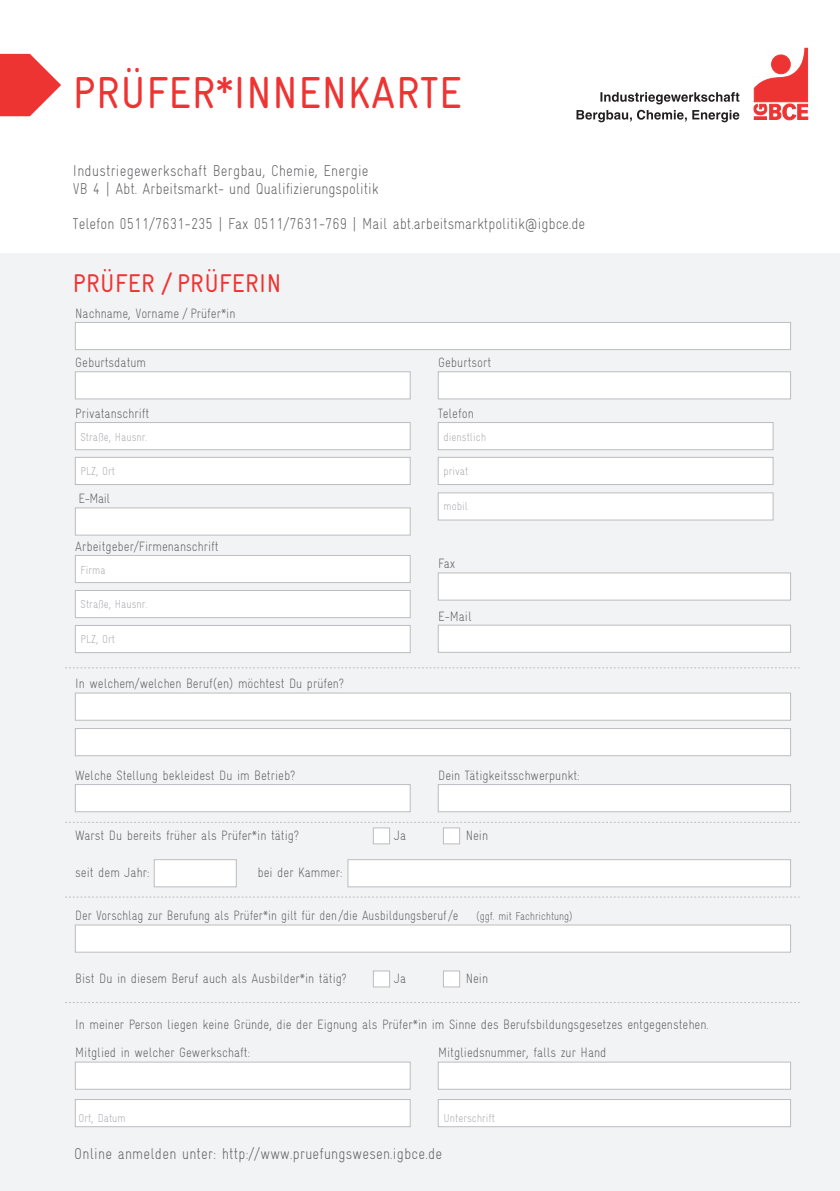
<style>
.page{position:relative;width:840px;height:1191px;background:#fff}
.page>*{position:absolute;margin:0;border:0;box-sizing:border-box;transform-origin:0 0}
.t1{font:condensed 44.8px "Gravur";letter-spacing:.015em;color:#ee3432}
.t2{font:condensed 25.8px "Gravur";letter-spacing:.015em;color:#ee3432}
.t3{font:300 condensed 15.8px/17.4px "Gravur";color:#5f5f62;scale:.92 1}
.t4{font:300 condensed 13.6px "Gravur";color:#5f5f62;scale:.93 1}
.t5{font:300 condensed 13.6px "Gravur";color:#5f5f62;scale:.89 1}
.t6{font:300 condensed 11.6px "Gravur";color:#a8a9ad;scale:.93 1}
.t7{font:300 condensed 11.6px "Gravur";color:#5f5f62;scale:.89 1}
</style>
<div class="page">
<svg style="left:0;top:54px;width:61px;height:62px"></svg>
<svg style="left:753px;top:48px;width:54px;height:72px"></svg>
<div style="left:771px;top:55px;width:18px;height:19px;background:#ee3432;border-radius:50%"></div>
<div style="left:771px;top:55px;width:18px;height:19px;border:1px solid #ee3432;border-radius:50%"></div>
<svg style="left:600px;top:92px;width:139px;height:12px"></svg>
<svg style="left:576px;top:110px;width:163px;height:12px"></svg>
<div style="left:0;top:253px;width:838px;height:938px;background:#f2f3f4"></div>
<div style="left:75px;top:322px;width:715px;height:28px;background:#fff;border:1px solid #bcbdc0"></div>
<div style="left:75px;top:371px;width:335px;height:28px;background:#fff;border:1px solid #bcbdc0"></div>
<div style="left:75px;top:422px;width:335px;height:28px;background:#fff;border:1px solid #bcbdc0"></div>
<div style="left:75px;top:457px;width:335px;height:28px;background:#fff;border:1px solid #bcbdc0"></div>
<div style="left:437px;top:422px;width:335px;height:28px;background:#fff;border:1px solid #bcbdc0"></div>
<div style="left:437px;top:457px;width:335px;height:28px;background:#fff;border:1px solid #bcbdc0"></div>
<div style="left:437px;top:492px;width:335px;height:28px;background:#fff;border:1px solid #bcbdc0"></div>
<div style="left:75px;top:555px;width:335px;height:28px;background:#fff;border:1px solid #bcbdc0"></div>
<div style="left:75px;top:590px;width:335px;height:28px;background:#fff;border:1px solid #bcbdc0"></div>
<div style="left:75px;top:625px;width:335px;height:28px;background:#fff;border:1px solid #bcbdc0"></div>
<div style="left:75px;top:693px;width:715px;height:27px;background:#fff;border:1px solid #bcbdc0"></div>
<div style="left:75px;top:728px;width:715px;height:28px;background:#fff;border:1px solid #bcbdc0"></div>
<div style="left:75px;top:784px;width:335px;height:28px;background:#fff;border:1px solid #bcbdc0"></div>
<div style="left:75px;top:924px;width:715px;height:28px;background:#fff;border:1px solid #bcbdc0"></div>
<div style="left:373px;top:827px;width:16px;height:17px;background:#fff;border:1px solid #bcbdc0"></div>
<div style="left:443px;top:827px;width:16px;height:17px;background:#fff;border:1px solid #bcbdc0"></div>
<div style="left:373px;top:970px;width:16px;height:17px;background:#fff;border:1px solid #bcbdc0"></div>
<div style="left:443px;top:970px;width:16px;height:17px;background:#fff;border:1px solid #bcbdc0"></div>
<div style="left:154px;top:859px;width:82px;height:28px;background:#fff;border:1px solid #bcbdc0"></div>
<div style="left:347px;top:859px;width:443px;height:28px;background:#fff;border:1px solid #bcbdc0"></div>
<div style="left:438px;top:784px;width:352px;height:28px;background:#fff;border:1px solid #bcbdc0"></div>
<div style="left:438px;top:371px;width:352px;height:28px;background:#fff;border:1px solid #bcbdc0"></div>
<div style="left:75px;top:1062px;width:335px;height:27px;background:#fff;border:1px solid #bcbdc0"></div>
<div style="left:438px;top:1062px;width:352px;height:27px;background:#fff;border:1px solid #bcbdc0"></div>
<div style="left:75px;top:1099px;width:335px;height:28px;background:#fff;border:1px solid #bcbdc0"></div>
<div style="left:438px;top:1099px;width:352px;height:28px;background:#fff;border:1px solid #bcbdc0"></div>
<div style="left:75px;top:508px;width:335px;height:27px;background:#fff;border:1px solid #bcbdc0"></div>
<div style="left:438px;top:625px;width:352px;height:27px;background:#fff;border:1px solid #bcbdc0"></div>
<div style="left:438px;top:573px;width:352px;height:27px;background:#fff;border:1px solid #bcbdc0"></div>
<svg style="left:65px;top:667px;width:734px;height:1px"></svg>
<svg style="left:65px;top:822px;width:734px;height:1px"></svg>
<svg style="left:65px;top:896px;width:734px;height:1px"></svg>
<svg style="left:65px;top:1002px;width:734px;height:1px"></svg>
<h1 class="t1" style="left:73px;top:68px;width:390px">PRÜFER*INNENKARTE</h1>
<p class="t3" style="left:73px;top:162px;width:333px">Industriegewerkschaft Bergbau, Chemie, Energie<br>VB 4 | Abt. Arbeitsmarkt- und Qualifizierungspolitik</p>
<p class="t3" style="left:73px;top:214px;width:558px">Telefon 0511/7631-235 | Fax 0511/7631-769 | Mail abt.arbeitsmarktpolitik@igbce.de</p>
<h2 class="t2" style="left:73px;top:269px;width:209px">PRÜFER / PRÜFERIN</h2>
<p class="t4" style="left:75px;top:305px;width:174px">Nachname, Vorname / Prüfer*in</p>
<p class="t4" style="left:75px;top:355px;width:78px">Geburtsdatum</p>
<p class="t4" style="left:75px;top:406px;width:81px">Privatanschrift</p>
<p class="t6" style="left:80px;top:430px;width:73px">Straße, Hausnr.</p>
<p class="t6" style="left:80px;top:464px;width:39px">PLZ, Ort</p>
<p class="t4" style="left:79px;top:491px;width:35px">E-Mail</p>
<p class="t4" style="left:75px;top:538px;width:156px">Arbeitgeber/Firmenanschrift</p>
<p class="t6" style="left:81px;top:563px;width:28px">Firma</p>
<p class="t6" style="left:81px;top:597px;width:73px">Straße, Hausnr.</p>
<p class="t6" style="left:81px;top:632px;width:39px">PLZ, Ort</p>
<p class="t4" style="left:75px;top:676px;width:290px">In welchem/welchen Beruf(en) möchtest Du prüfen?</p>
<p class="t4" style="left:75px;top:767px;width:238px">Welche Stellung bekleidest Du im Betrieb?</p>
<p class="t4" style="left:438px;top:355px;width:59px">Geburtsort</p>
<p class="t4" style="left:438px;top:406px;width:40px">Telefon</p>
<p class="t6" style="left:443px;top:430px;width:47px">dienstlich</p>
<p class="t6" style="left:443px;top:464px;width:28px">privat</p>
<p class="t6" style="left:443px;top:500px;width:28px">mobil</p>
<p class="t4" style="left:438px;top:556px;width:20px">Fax</p>
<p class="t4" style="left:438px;top:608px;width:38px">E-Mail</p>
<p class="t4" style="left:438px;top:767px;width:153px">Dein Tätigkeitsschwerpunkt:</p>
<p class="t4" style="left:75px;top:828px;width:242px">Warst Du bereits früher als Prüfer*in tätig?</p>
<p class="t4" style="left:394px;top:828px;width:14px">Ja</p>
<p class="t4" style="left:465px;top:828px;width:26px">Nein</p>
<p class="t4" style="left:75px;top:865px;width:81px">seit dem Jahr:</p>
<p class="t4" style="left:257px;top:865px;width:93px">bei der Kammer:</p>
<p class="t5" style="left:75px;top:908px;width:432px">Der Vorschlag zur Berufung als Prüfer*in gilt für den /die Ausbildungsberuf /e</p>
<p class="t7" style="left:476px;top:910px;width:110px">(ggf. mit Fachrichtung)</p>
<p class="t4" style="left:75px;top:971px;width:293px">Bist Du in diesem Beruf auch als Ausbilder*in tätig?</p>
<p class="t4" style="left:394px;top:971px;width:14px">Ja</p>
<p class="t4" style="left:465px;top:971px;width:26px">Nein</p>
<p class="t4" style="left:75px;top:1016px;width:682px">In meiner Person liegen keine Gründe, die der Eignung als Prüfer*in im Sinne des Berufsbildungsgesetzes entgegenstehen.</p>
<p class="t4" style="left:75px;top:1045px;width:189px">Mitglied in welcher Gewerkschaft:</p>
<p class="t4" style="left:438px;top:1045px;width:182px">Mitgliedsnummer, falls zur Hand</p>
<p class="t6" style="left:79px;top:1111px;width:52px">Ort, Datum</p>
<p class="t6" style="left:443px;top:1111px;width:57px">Unterschrift</p>
<p class="t3" style="left:74px;top:1145px;width:401px">Online anmelden unter: http://www.pruefungswesen.igbce.de</p>
</div>
